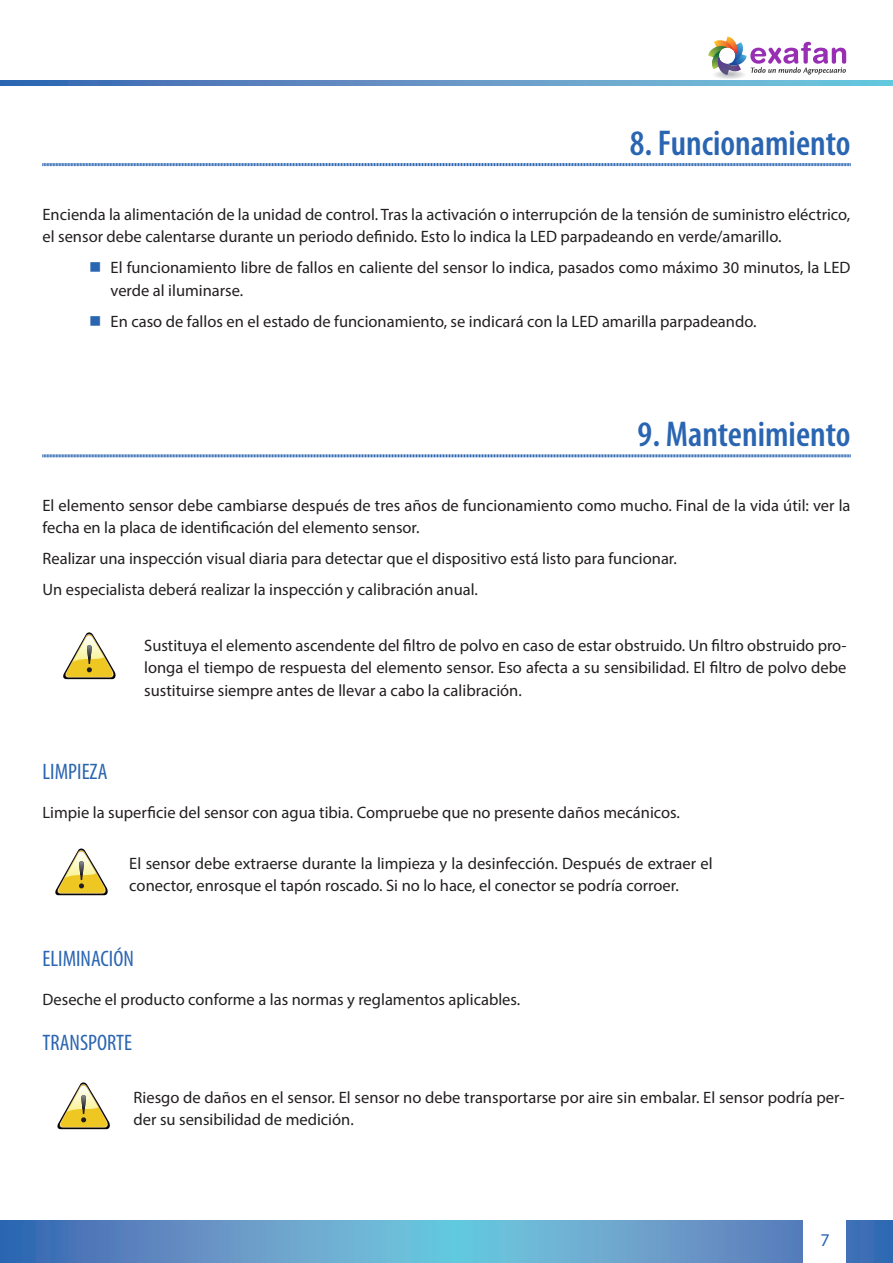
<style>
.page{position:relative;width:893px;height:1263px;background:#fff}
.page>*{position:absolute;margin:0;border:0;box-sizing:border-box;transform-origin:0 0}
._01__Titulos__Nivel{font:600 condensed 36px "Myriad Pro";color:#2a65b1}
._01__Titulos__Nivel-2{font:condensed 22.5px "Myriad Pro";color:#2a65b1}
.t1{font:18px "Myriad Pro";color:#2a65b1}
._01__Normal{font:16.5px/22.5px "Myriad Pro";color:#231f20}
</style>
<div class="page">
<svg style="left:1px;top:1220px;width:892px;height:43px"></svg>
<svg style="left:1px;top:81px;width:892px;height:4px"></svg>
<div style="left:804px;top:1218px;width:42px;height:45px;background:#fff"></div>
<hr style="left:0;top:1220px;width:1px;height:43px;background:#2a65b1">
<div style="left:714px;top:71px;width:31px;height:8px;background:#f5f5f6;border-radius:50%"></div>
<div style="left:716px;top:71px;width:27px;height:7px;background:#eeeeef;border-radius:50%"></div>
<div style="left:716px;top:71px;width:26px;height:7px;background:#ececee;border-radius:50%"></div>
<div style="left:717px;top:71px;width:25px;height:7px;background:#e6e7e9;border-radius:50%"></div>
<div style="left:718px;top:72px;width:23px;height:6px;background:#e1e2e4;border-radius:50%"></div>
<div style="left:719px;top:72px;width:21px;height:5px;background:#dddee0;border-radius:50%"></div>
<div style="left:721px;top:72px;width:17px;height:5px;background:#d5d6d8;border-radius:50%"></div>
<svg style="left:708px;top:37px;width:138px;height:39px"></svg>
<svg style="left:42px;top:163px;width:809px;height:4px"></svg>
<svg style="left:42px;top:454px;width:809px;height:4px"></svg>
<svg style="left:63px;top:632px;width:53px;height:47px"></svg>
<svg style="left:55px;top:848px;width:53px;height:47px"></svg>
<svg style="left:57px;top:1082px;width:53px;height:47px"></svg>
<p class="_01__Titulos__Nivel" style="left:630px;top:123px;width:222px">8. Funcionamiento</p>
<p class="_01__Normal" style="left:43px;top:203px;width:809px">Encienda la alimentación de la unidad de control. Tras la activación o interrupción de la tensión de suministro eléctrico, el sensor debe calentarse durante un periodo definido. Esto lo indica la LED parpadeando en verde/amarillo.</p>
<p class="_01__Normal" style="left:111px;top:256px;width:741px">El funcionamiento libre de fallos en caliente del sensor lo indica, pasados como máximo 30 minutos, la LED verde al iluminarse.</p>
<p class="_01__Normal" style="left:111px;top:310px;width:647px">En caso de fallos en el estado de funcionamiento, se indicará con la LED amarilla parpadeando.</p>
<p class="_01__Titulos__Nivel" style="left:638px;top:414px;width:214px">9. Mantenimiento</p>
<p class="_01__Normal" style="left:43px;top:494px;width:809px">El elemento sensor debe cambiarse después de tres años de funcionamiento como mucho. Final de la vida útil: ver la fecha en la placa de identificación del elemento sensor.</p>
<p class="_01__Normal" style="left:43px;top:547px;width:636px">Realizar una inspección visual diaria para detectar que el dispositivo está listo para funcionar.</p>
<p class="_01__Normal" style="left:43px;top:578px;width:437px">Un especialista deberá realizar la inspección y calibración anual.</p>
<p class="_01__Normal" style="left:144px;top:633px;width:704px;text-align:justify">Sustituya el elemento ascendente del filtro de polvo en caso de estar obstruido. Un filtro obstruido pro&shy;longa el tiempo de respuesta del elemento sensor. Eso afecta a su sensibilidad. El filtro de polvo debe sustituirse siempre antes de llevar a cabo la calibración.</p>
<p class="_01__Titulos__Nivel-2" style="left:43px;top:758px;width:67px">LIMPIEZA</p>
<p class="_01__Normal" style="left:43px;top:801px;width:639px">Limpie la superficie del sensor con agua tibia. Compruebe que no presente daños mecánicos.</p>
<p class="_01__Normal" style="left:129px;top:852px;width:585px">El sensor debe extraerse durante la limpieza y la desinfección. Después de extraer el conector, enrosque el tapón roscado. Si no lo hace, el conector se podría corroer.</p>
<p class="_01__Titulos__Nivel-2" style="left:43px;top:945px;width:93px">ELIMINACIÓN</p>
<p class="_01__Normal" style="left:43px;top:988px;width:479px">Deseche el producto conforme a las normas y reglamentos aplicables.</p>
<p class="_01__Titulos__Nivel-2" style="left:43px;top:1029px;width:91px">TRANSPORTE</p>
<p class="_01__Normal" style="left:134px;top:1086px;width:712px">Riesgo de daños en el sensor. El sensor no debe transportarse por aire sin embalar. El sensor podría per&shy;der su sensibilidad de medición.</p>
<p class="t1" style="left:820px;top:1229px;width:11px">7</p>
</div>
